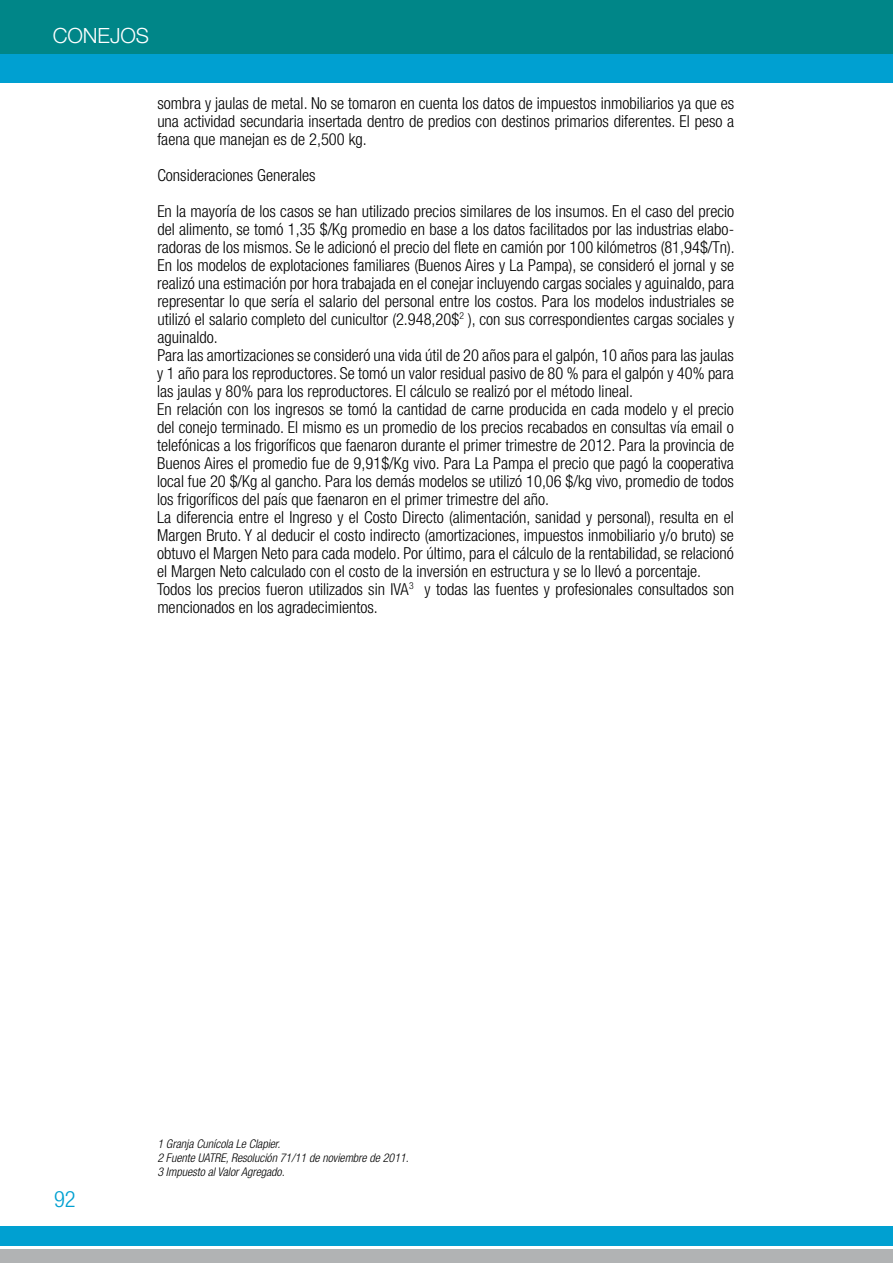
<style>
.page{position:relative;width:893px;height:1263px;background:#fff}
.page>*{position:absolute;margin:0;border:0;box-sizing:border-box;transform-origin:0 0}
.t1{font:300 condensed 22.5px "Helvetica Neue LT Std";color:#00a0d1}
.t2{font:300 21px "Helvetica Neue LT Std";letter-spacing:-.005em;color:#fff}
.t3{font:300 condensed 16.5px/18px "Helvetica Neue LT Std";color:#000}
.t4{font:italic 300 condensed 12px/14.4px "Helvetica Neue LT Std";color:#000}
</style>
<div class="page">
<svg style="left:0;top:1226px;width:893px;height:37px;background:#57aec9"></svg>
<div style="left:0;top:53px;width:893px;height:30px;background:#00a0d1"></div>
<div style="left:0;top:0;width:893px;height:53px;background:#008688"></div>
<p class="t2" style="left:53px;top:22px;width:98px">CONEJOS</p>
<p class="t3" style="left:157px;top:94px;width:578px;text-align:justify">sombra y jaulas de metal. No se tomaron en cuenta los datos de impuestos inmobiliarios ya que es una actividad secundaria insertada dentro de predios con destinos primarios diferentes. El peso a faena que manejan es de 2,500 kg.</p>
<p class="t3" style="left:157px;top:157px;width:578px;line-height:36px">Consideraciones Generales<br>En la mayoría de los casos se han utilizado precios similares de los insumos. En el caso del precio</p>
<p class="t3" style="left:157px;top:220px;width:579px">del alimento, se tomó 1,35 $/Kg promedio en base a los datos facilitados por las industrias elabo&shy;radoras de los mismos. Se le adicionó el precio del flete en camión por 100 kilómetros (81,94$/Tn).<br>En los modelos de explotaciones familiares (Buenos Aires y La Pampa), se consideró el jornal y se realizó una estimación por hora trabajada en el conejar incluyendo cargas sociales y aguinaldo, para representar lo que sería el salario del personal entre los costos. Para los modelos industriales se utilizó el salario completo del cunicultor (2.948,20$<sup>2</sup> ), con sus correspondientes cargas sociales y aguinaldo.<br>Para las amortizaciones se consideró una vida útil de 20 años para el galpón, 10 años para las jaulas y 1 año para los reproductores. Se tomó un valor residual pasivo de 80 % para el galpón y 40% para las jaulas y 80% para los reproductores. El cálculo se realizó por el método lineal.<br>En relación con los ingresos se tomó la cantidad de carne producida en cada modelo y el precio del conejo terminado. El mismo es un promedio de los precios recabados en consultas vía email o telefónicas a los frigoríficos que faenaron durante el primer trimestre de 2012. Para la provincia de Buenos Aires el promedio fue de 9,91$/Kg vivo. Para La Pampa el precio que pagó la cooperativa local fue 20 $/Kg al gancho. Para los demás modelos se utilizó 10,06 $/kg vivo, promedio de todos los frigoríficos del país que faenaron en el primer trimestre del año.<br>La diferencia entre el Ingreso y el Costo Directo (alimentación, sanidad y personal), resulta en el Margen Bruto. Y al deducir el costo indirecto (amortizaciones, impuestos inmobiliario y/o bruto) se obtuvo el Margen Neto para cada modelo. Por último, para el cálculo de la rentabilidad, se relacionó el Margen Neto calculado con el costo de la inversión en estructura y se lo llevó a porcentaje.<br>Todos los precios fueron utilizados sin IVA<sup>3</sup> y todas las fuentes y profesionales consultados son mencionados en los agradecimientos.</p>
<p class="t1" style="left:54px;top:1186px;width:23px">92</p>
<p class="t4" style="left:157px;top:1136px;width:253px">1 Granja Cunícola Le Clapier.<br>2 Fuente UATRE, Resolución 71/11 de noviembre de 2011.<br>3 Impuesto al Valor Agregado.</p>
</div>
